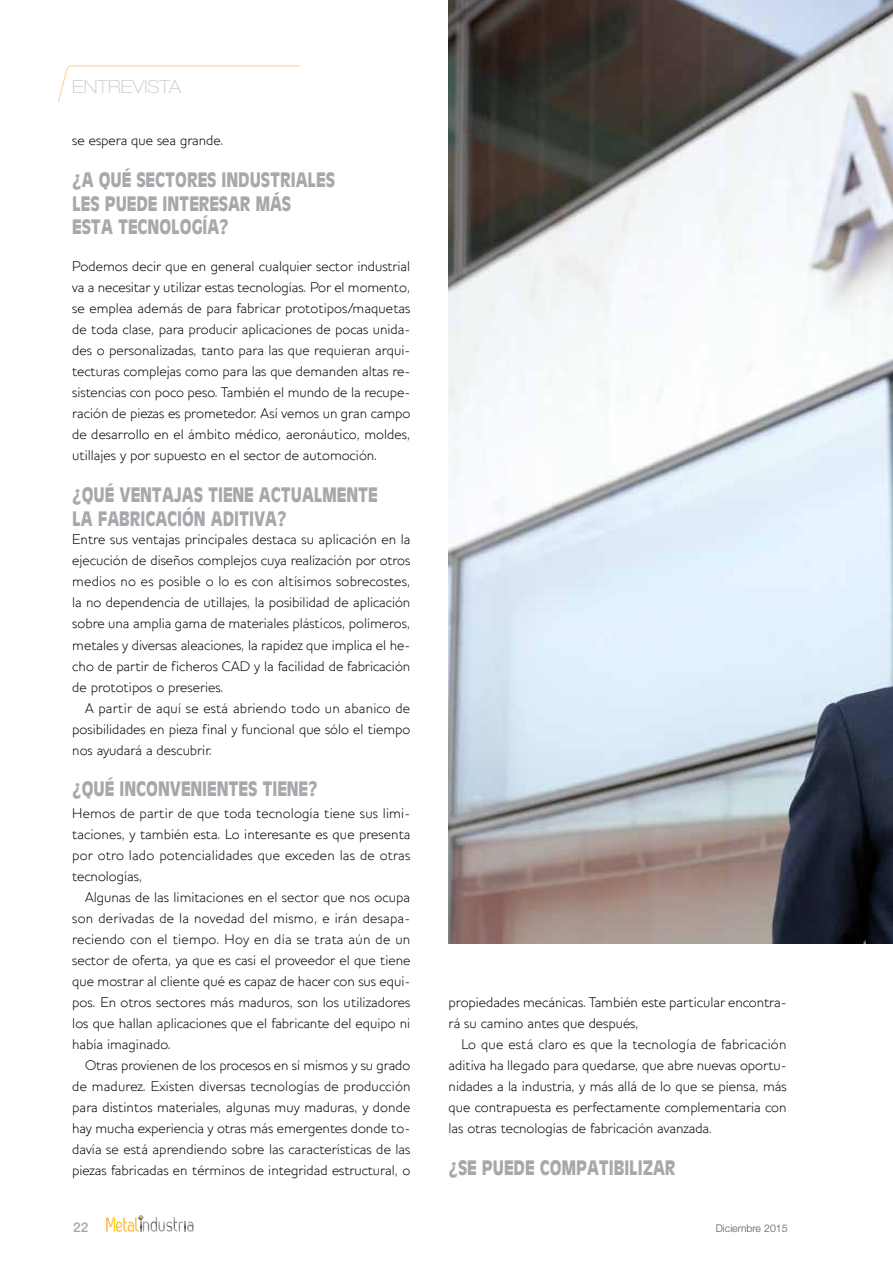
<style>
.page{position:relative;width:893px;height:1263px;background:#fff}
.page>*{position:absolute;margin:0;border:0;box-sizing:border-box;transform-origin:0 0}
.t1{font:700 19.5px/23.4px "Antique Olive";color:#a6a8ac;scale:.8 1}
.t2{font:100 expanded 18px "Helvetica Neue LT Std";color:#cacacc}
.t3{font:300 14.25px/21px "Houschka Alt";color:#000;text-align:justify}
.t4{font:500 13.5px "Helvetica Neue LT Std";color:#a6a8ac}
.t5{font:300 10.5px "Helvetica Neue LT Std";color:#58585a}
</style>
<div class="page">
<svg style="left:58px;top:65px;width:242px;height:37px"></svg>
<svg style="left:106px;top:1215px;width:87px;height:17px"></svg>
<img style="left:449px;top:0;width:444px;height:943px">
<p class="t2" style="left:72px;top:76px;width:111px">ENTREVISTA</p>
<p class="t3" style="left:72px;top:130px;width:153px">se espera que sea grande.</p>
<h1 class="t1" style="left:72px;top:168px;width:330px">¿A QUÉ SECTORES INDUSTRIALES<br>LES PUEDE INTERESAR MÁS<br>ESTA TECNOLOGÍA?</h1>
<p class="t3" style="left:72px;top:256px;width:340px">Podemos decir que en general cualquier sector industrial va a necesitar y utilizar estas tecnologías. Por el momento, se emplea además de para fabricar prototipos/maquetas de toda clase, para producir aplicaciones de pocas unida&shy;des o personalizadas, tanto para las que requieran arqui&shy;tecturas complejas como para las que demanden altas re&shy;sistencias con poco peso. También el mundo de la recupe&shy;ración de piezas es prometedor. Así vemos un gran campo de desarrollo en el ámbito médico, aeronáutico, moldes, utillajes y por supuesto en el sector de automoción.</p>
<h1 class="t1" style="left:72px;top:483px;width:382px">¿QUÉ VENTAJAS TIENE ACTUALMENTE<br>LA FABRICACIÓN ADITIVA?</h1>
<p class="t3" style="left:72px;top:529px;width:340px">Entre sus ventajas principales destaca su aplicación en la ejecución de diseños complejos cuya realización por otros medios no es posible o lo es con altísimos sobrecostes, la no dependencia de utillajes, la posibilidad de aplicación sobre una amplia gama de materiales plásticos, polímeros, metales y diversas aleaciones, la rapidez que implica el he&shy;cho de partir de ficheros CAD y la facilidad de fabricación de prototipos o preseries.</p>
<p class="t3" style="left:72px;top:697px;width:340px;text-indent:13px">A partir de aquí se está abriendo todo un abanico de posibilidades en pieza final y funcional que sólo el tiempo nos ayudará a descubrir.</p>
<h1 class="t1" style="left:72px;top:777px;width:308px">¿QUÉ INCONVENIENTES TIENE?</h1>
<p class="t3" style="left:72px;top:802px;width:340px">Hemos de partir de que toda tecnología tiene sus limi&shy;taciones, y también esta. Lo interesante es que presenta por otro lado potencialidades que exceden las de otras tecnologías,</p>
<p class="t3" style="left:72px;top:886px;width:340px;text-indent:13px">Algunas de las limitaciones en el sector que nos ocupa son derivadas de la novedad del mismo, e irán desapa&shy;reciendo con el tiempo. Hoy en día se trata aún de un sector de oferta, ya que es casi el proveedor el que tiene que mostrar al cliente qué es capaz de hacer con sus equi&shy;pos. En otros sectores más maduros, son los utilizadores los que hallan aplicaciones que el fabricante del equipo ni había imaginado.</p>
<p class="t3" style="left:72px;top:1054px;width:340px;text-indent:13px">Otras provienen de los procesos en sí mismos y su grado de madurez. Existen diversas tecnologías de producción para distintos materiales, algunas muy maduras, y donde hay mucha experiencia y otras más emergentes donde to&shy;davía se está aprendiendo sobre las características de las piezas fabricadas en términos de integridad estructural, o</p>
<p class="t3" style="left:449px;top:991px;width:340px">propiedades mecánicas. También este particular encontra&shy;rá su camino antes que después,</p>
<p class="t3" style="left:449px;top:1033px;width:340px;text-indent:13px">Lo que está claro es que la tecnología de fabricación aditiva ha llegado para quedarse, que abre nuevas oportu&shy;nidades a la industria, y más allá de lo que se piensa, más que contrapuesta es perfectamente complementaria con las otras tecnologías de fabricación avanzada.</p>
<h1 class="t1" style="left:449px;top:1155px;width:285px">¿SE PUEDE COMPATIBILIZAR</h1>
<p class="t4" style="left:73px;top:1219px;width:17px">22</p>
<p class="t5" style="left:716px;top:1221px;width:73px">Diciembre 2015</p>
</div>
